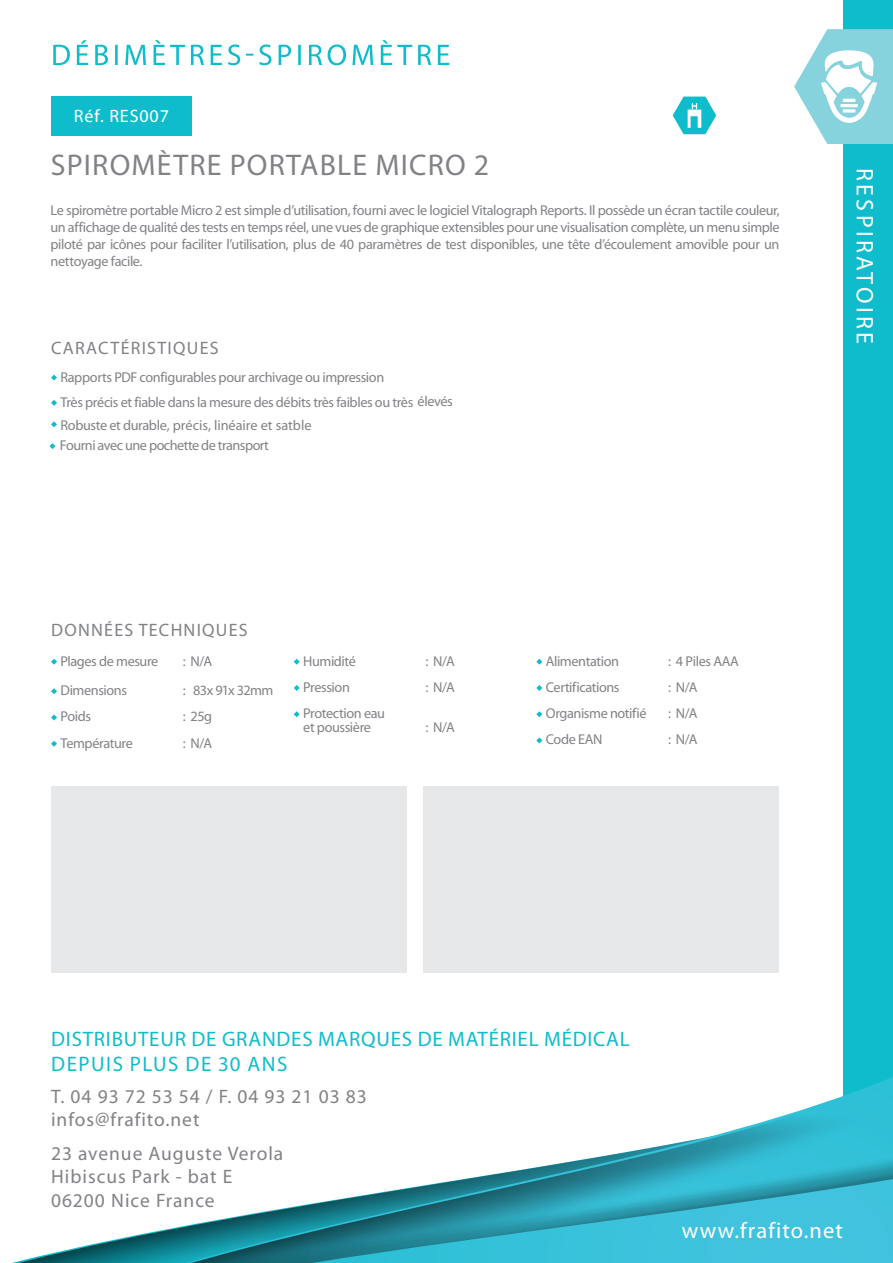
<style>
.page{position:relative;width:893px;height:1263px;background:#fff}
.page>*{position:absolute;margin:0;border:0;box-sizing:border-box;transform-origin:0 0}
.t1{font:30px "Myriad Pro";letter-spacing:.04em;color:#808285}
.t2{font:24px "Myriad Pro";letter-spacing:.14em;color:#fff}
.t3{font:22.5px "Myriad Pro";letter-spacing:.05em;color:#fff}
.t4{font:21px/25.2px "Myriad Pro";letter-spacing:.035em;color:#0fbccc}
.t5{font:19.5px/23.4px "Myriad Pro";letter-spacing:.05em;color:#808285}
.t6{font:18px "Myriad Pro";letter-spacing:.07em;color:#808285}
.t7{font:18px "Myriad Pro";letter-spacing:.05em;color:#fff}
.t8{font:14.25px/16.8px "Myriad Pro";letter-spacing:-.03em;color:#808285}
</style>
<div class="page">
<div style="left:843px;top:0;width:50px;height:1263px;background:#0fbccc"></div>
<div style="left:51px;top:97px;width:141px;height:39px;background:#0fbccc"></div>
<svg style="left:51px;top:375px;width:6px;height:6px"></svg>
<svg style="left:51px;top:400px;width:6px;height:6px"></svg>
<svg style="left:51px;top:421px;width:6px;height:6px"></svg>
<svg style="left:50px;top:443px;width:5px;height:6px"></svg>
<svg style="left:51px;top:659px;width:6px;height:6px"></svg>
<svg style="left:51px;top:688px;width:6px;height:6px"></svg>
<svg style="left:51px;top:714px;width:6px;height:6px"></svg>
<svg style="left:51px;top:741px;width:6px;height:6px"></svg>
<svg style="left:294px;top:659px;width:6px;height:6px"></svg>
<svg style="left:294px;top:685px;width:6px;height:6px"></svg>
<svg style="left:294px;top:711px;width:6px;height:6px"></svg>
<svg style="left:536px;top:659px;width:6px;height:6px"></svg>
<svg style="left:536px;top:685px;width:6px;height:6px"></svg>
<svg style="left:536px;top:711px;width:6px;height:6px"></svg>
<svg style="left:536px;top:737px;width:6px;height:6px"></svg>
<svg style="left:12px;top:1077px;width:881px;height:186px"></svg>
<svg style="left:312px;top:1179px;width:581px;height:84px;background:#38abc0"></svg>
<div style="left:51px;top:787px;width:356px;height:186px;background:#e6e7e9"></div>
<div style="left:423px;top:787px;width:356px;height:186px;background:#e6e7e9"></div>
<svg style="left:53px;top:40px;width:396px;height:25px"></svg>
<svg style="left:794px;top:29px;width:99px;height:115px"></svg>
<svg style="left:673px;top:97px;width:43px;height:37px"></svg>
<p class="t7" style="left:74px;top:107px;width:97px">Réf. RES007</p>
<h1 class="t1" style="left:51px;top:150px;width:440px">SPIROMÈTRE PORTABLE MICRO 2</h1>
<p class="t8" style="left:51px;top:203px;width:731px;text-align:justify">Le spiromètre portable Micro 2 est simple d’utilisation, fourni avec le logiciel Vitalograph Reports. Il possède un écran tactile couleur, un affichage de qualité des tests en temps réel, une vues de graphique extensibles pour une visualisation complète, un menu simple piloté par icônes pour faciliter l’utilisation, plus de 40 paramètres de test disponibles, une tête d’écoulement amovible pour un nettoyage facile.</p>
<p class="t6" style="left:51px;top:339px;width:169px">CARACTÉRISTIQUES</p>
<p class="t8" style="left:61px;top:365px;width:394px;line-height:25.2px">Rapports PDF configurables pour archivage ou impression<br>Très précis et fiable dans la mesure des débits très faibles ou très élevés</p>
<p class="t8" style="left:60px;top:416px;width:253px;line-height:20px">Robuste et durable, précis, linéaire et satble<br>Fourni avec une pochette de transport</p>
<p class="t6" style="left:51px;top:621px;width:198px">DONNÉES TECHNIQUES</p>
<p class="t8" style="left:61px;top:653px;width:99px">Plages de mesure</p>
<p class="t8" style="left:183px;top:653px;width:31px">: N/A</p>
<p class="t8" style="left:61px;top:683px;width:68px">Dimensions</p>
<p class="t8" style="left:183px;top:683px;width:92px">: 83x 91x 32mm</p>
<p class="t8" style="left:61px;top:709px;width:32px">Poids</p>
<p class="t8" style="left:183px;top:709px;width:31px">: 25g</p>
<p class="t8" style="left:61px;top:735px;width:74px">Température</p>
<p class="t8" style="left:183px;top:735px;width:31px">: N/A</p>
<p class="t8" style="left:303px;top:653px;width:54px">Humidité</p>
<p class="t8" style="left:425px;top:653px;width:31px">: N/A</p>
<p class="t8" style="left:303px;top:679px;width:48px">Pression</p>
<p class="t8" style="left:425px;top:679px;width:31px">: N/A</p>
<p class="t8" style="left:303px;top:707px;width:83px;line-height:13.5px">Protection eau et poussière</p>
<p class="t8" style="left:425px;top:719px;width:31px">: N/A</p>
<p class="t8" style="left:546px;top:653px;width:75px">Alimentation</p>
<p class="t8" style="left:668px;top:653px;width:72px">: 4 Piles AAA</p>
<p class="t8" style="left:546px;top:679px;width:75px">Certifications</p>
<p class="t8" style="left:668px;top:679px;width:31px">: N/A</p>
<p class="t8" style="left:546px;top:706px;width:102px">Organisme notifié</p>
<p class="t8" style="left:668px;top:706px;width:31px">: N/A</p>
<p class="t8" style="left:546px;top:732px;width:58px">Code EAN</p>
<p class="t8" style="left:668px;top:732px;width:31px">: N/A</p>
<h2 class="t2" style="left:877px;top:168px;width:177px;rotate:90deg">RESPIRATOIRE</h2>
<h3 class="t4" style="left:51px;top:1027px;width:580px">DISTRIBUTEUR DE GRANDES MARQUES DE MATÉRIEL MÉDICAL<br>DEPUIS PLUS DE 30 ANS</h3>
<h3 class="t5" style="left:51px;top:1085px;width:317px">T. 04 93 72 53 54 / F. 04 93 21 03 83 infos@frafito.net</h3>
<h3 class="t5" style="left:51px;top:1142px;width:234px">23 avenue Auguste Verola<br>Hibiscus Park - bat E<br>06200 Nice France</h3>
<h3 class="t3" style="left:682px;top:1219px;width:163px">www.frafito.net</h3>
</div>
